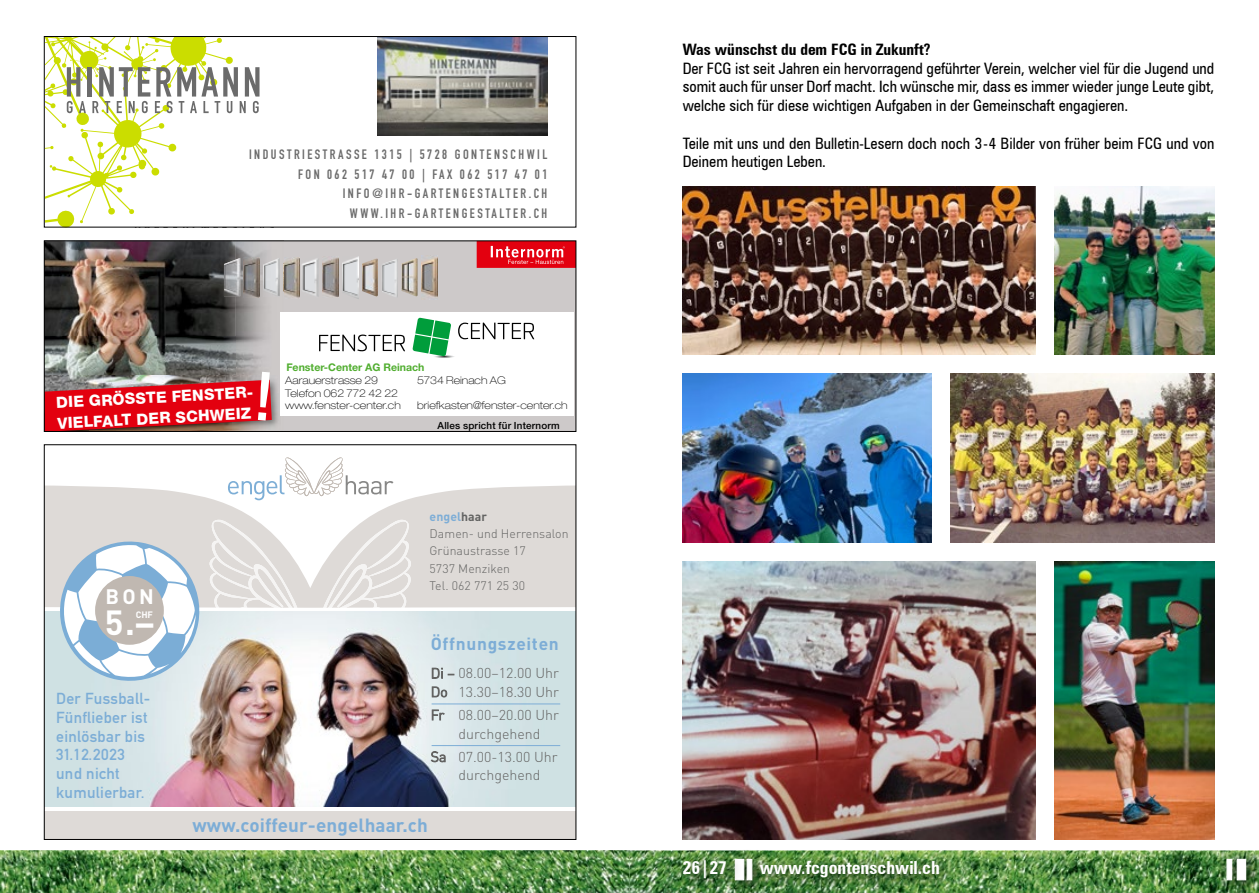
<style>
.page{position:relative;width:1259px;height:893px;background:#fff}
.page>*{position:absolute;margin:0;border:0;box-sizing:border-box;transform-origin:0 0}
.t1{font:700 34.5px "DIN";color:#fff}
.t2{font:700 20.7px "DIN";color:#fff}
.t3{font:700 18.9px "DIN";letter-spacing:.005em;color:#7dadd6}
.t4{font:700 condensed 18px "Zurich BT";color:#fff}
.t5{font:700 17.4px "DIN";letter-spacing:.04em;color:#7dadd6}
.t6{font:condensed 15.75px/18.8px "Zurich BT";color:#000;text-align:justify}
.t7{font:15.75px/18.8px "DIN Mittelschrift Std";letter-spacing:.02em;color:#7cadd6}
.t8{font:700 condensed 15.75px "Zurich BT";color:#000}
.t9{font:800 15.45px/21px "Helvetica Neue LT Pro";color:#fff}
.t10{font:300 14.1px/18.6px "DIN";color:#636362}
.t11{font:13.5px/19.4px "DIN Engschrift Std";letter-spacing:.185em;color:#6b6b6b;text-align:right}
.t12{font:300 12.3px/17.2px "DIN";letter-spacing:.005em;color:#636362}
.t13{font:100 expanded 10.5px/12.8px "Helvetica Neue LT Pro";color:#000}
.t14{font:700 10.5px "Helvetica Neue LT Pro";color:#51ae30}
.t15{font:500 9.9px "Helvetica Neue LT Pro";letter-spacing:.02em;color:#000}
.t16{font:700 9.15px "DIN";color:#fff}
.s1{font-family:"Helvetica Neue"}
.s2{font-weight:700;color:#7dadd6}
.s3{font-weight:700}
</style>
<div class="page">
<svg style="left:46px;top:38px;width:214px;height:187px"></svg>
<div style="left:128px;top:217px;width:156px;height:10px;background:#fff"></div>
<img style="left:377px;top:38px;width:170px;height:97px">
<div style="left:44px;top:36px;width:532px;height:191px;border:1px solid #000"></div>
<img style="left:46px;top:242px;width:528px;height:188px">
<svg style="left:491px;top:246px;width:74px;height:18px"></svg>
<div style="left:280px;top:312px;width:293px;height:104px;background:#fff"></div>
<img style="left:322px;top:256px;width:16px;height:42px">
<img style="left:342px;top:256px;width:16px;height:44px">
<img style="left:284px;top:257px;width:15px;height:41px">
<img style="left:283px;top:257px;width:1px;height:41px">
<img style="left:421px;top:256px;width:17px;height:44px">
<img style="left:362px;top:258px;width:16px;height:39px">
<img style="left:382px;top:258px;width:16px;height:41px">
<img style="left:263px;top:257px;width:17px;height:40px">
<img style="left:224px;top:258px;width:16px;height:38px">
<img style="left:301px;top:254px;width:18px;height:45px">
<img style="left:401px;top:258px;width:16px;height:38px">
<img style="left:244px;top:257px;width:16px;height:40px">
<div style="left:44px;top:240px;width:532px;height:192px;border:1px solid #000"></div>
<svg style="left:46px;top:457px;width:528px;height:381px"></svg>
<svg style="left:54px;top:520px;width:357px;height:166px"></svg>
<div style="left:95px;top:576px;width:69px;height:69px;background:#c0b8b1;border-radius:50%"></div>
<img style="left:0;top:850px;width:1215px;height:43px">
<div style="left:723px;top:848px;width:46px;height:45px;background:#000;opacity:.93"></div>
<div style="left:735px;top:859px;width:9px;height:21px;background:#fff"></div>
<svg style="left:746px;top:859px;width:4px;height:21px"></svg>
<div style="left:750px;top:851px;width:205px;height:42px;background:#000;opacity:.93"></div>
<div style="left:673px;top:850px;width:69px;height:43px;background:#000;opacity:.93"></div>
<div style="left:1215px;top:848px;width:44px;height:45px;background:#000;opacity:.93"></div>
<div style="left:1236px;top:859px;width:10px;height:21px;background:#fff;border:1px solid #fff"></div>
<svg style="left:1226px;top:859px;width:6px;height:21px"></svg>
<img style="left:950px;top:374px;width:264px;height:168px">
<img style="left:682px;top:186px;width:353px;height:169px">
<img style="left:1054px;top:561px;width:160px;height:279px">
<img style="left:1054px;top:186px;width:160px;height:169px">
<img style="left:682px;top:374px;width:249px;height:168px">
<img style="left:682px;top:561px;width:353px;height:279px">
<svg style="left:258px;top:372px;width:12px;height:49px"></svg>
<svg style="left:324px;top:225px;width:29px;height:3px"></svg>
<svg style="left:319px;top:318px;width:215px;height:40px"></svg>
<p class="t11" style="left:249px;top:145px;width:300px">INDUSTRIESTRASSE 1315 | 5728 GONTENSCHWIL FON 062 517 47 00 | FAX 062 517 47 01<br>INFO@IHR-GARTENGESTALTER.CH WWW.IHR-GARTENGESTALTER.CH</p>
<p class="t9" style="left:56px;top:392px;width:200px;rotate:-3deg">DIE GRÖSSTE FENSTER-<br>VIELFALT DER SCHWEIZ</p>
<p class="t14" style="left:286px;top:361px;width:140px">Fenster-Center AG Reinach</p>
<p class="t13" style="left:285px;top:374px;width:94px">Aarauerstrasse 29</p>
<p class="t13" style="left:417px;top:374px;width:90px">5734 Reinach AG</p>
<p class="t13" style="left:285px;top:386px;width:117px">Telefon 062 772 42 22 www.fenster-center.ch</p>
<p class="t13" style="left:417px;top:399px;width:152px">briefkasten@fenster-center.ch</p>
<p class="t15" style="left:437px;top:419px;width:124px">Alles spricht für Internorm</p>
<h2 class="t2" style="left:106px;top:583px;width:50px">BON</h2>
<p class="t16" style="left:136px;top:609px;width:19px">CHF</p>
<h1 class="t1" style="left:105px;top:600px;width:50px">5.<span class="s1">–</span></h1>
<p class="t7" style="left:56px;top:689px;width:96px">Der Fussball-<br>Fünflieber ist einlösbar bis<br>31.12.2023 und nicht kumulierbar.</p>
<p class="t12" style="left:429px;top:507px;width:141px"><span class="s2">engel</span><span class="s3">haar<br></span>Damen- und Herrensalon<br>Grünaustrasse 17<br>5737 Menziken<br>Tel. 062 771 25 30</p>
<p class="t5" style="left:431px;top:633px;width:130px">Öffnungszeiten</p>
<p class="t10" style="left:431px;top:664px;width:130px">Di – 08.00–12.00 Uhr<br>Do 13.30–18.30 Uhr</p>
<p class="t10" style="left:458px;top:705px;width:102px;text-indent:-28px">Fr 08.00–20.00 Uhr durchgehend</p>
<p class="t10" style="left:459px;top:747px;width:100px;text-indent:-28px">Sa 07.00-13.00 Uhr durchgehend</p>
<p class="t3" style="left:192px;top:812px;width:237px">www.coiffeur-engelhaar.ch</p>
<p class="t8" style="left:682px;top:40px;width:249px">Was wünschst du dem FCG in Zukunft?</p>
<p class="t6" style="left:682px;top:59px;width:533px">Der FCG ist seit Jahren ein hervorragend geführter Verein, welcher viel für die Jugend und somit auch für unser Dorf macht. Ich wünsche mir, dass es immer wieder junge Leute gibt, welche sich für diese wichtigen Aufgaben in der Gemeinschaft engagieren.</p>
<p class="t6" style="left:682px;top:134px;width:533px">Teile mit uns und den Bulletin-Lesern doch noch 3-4 Bilder von früher beim FCG und von<br>Deinem heutigen Leben.</p>
<p class="t4" style="left:682px;top:857px;width:46px">26|27</p>
<p class="t4" style="left:760px;top:857px;width:182px">www.fcgontenschwil.ch</p>
</div>
